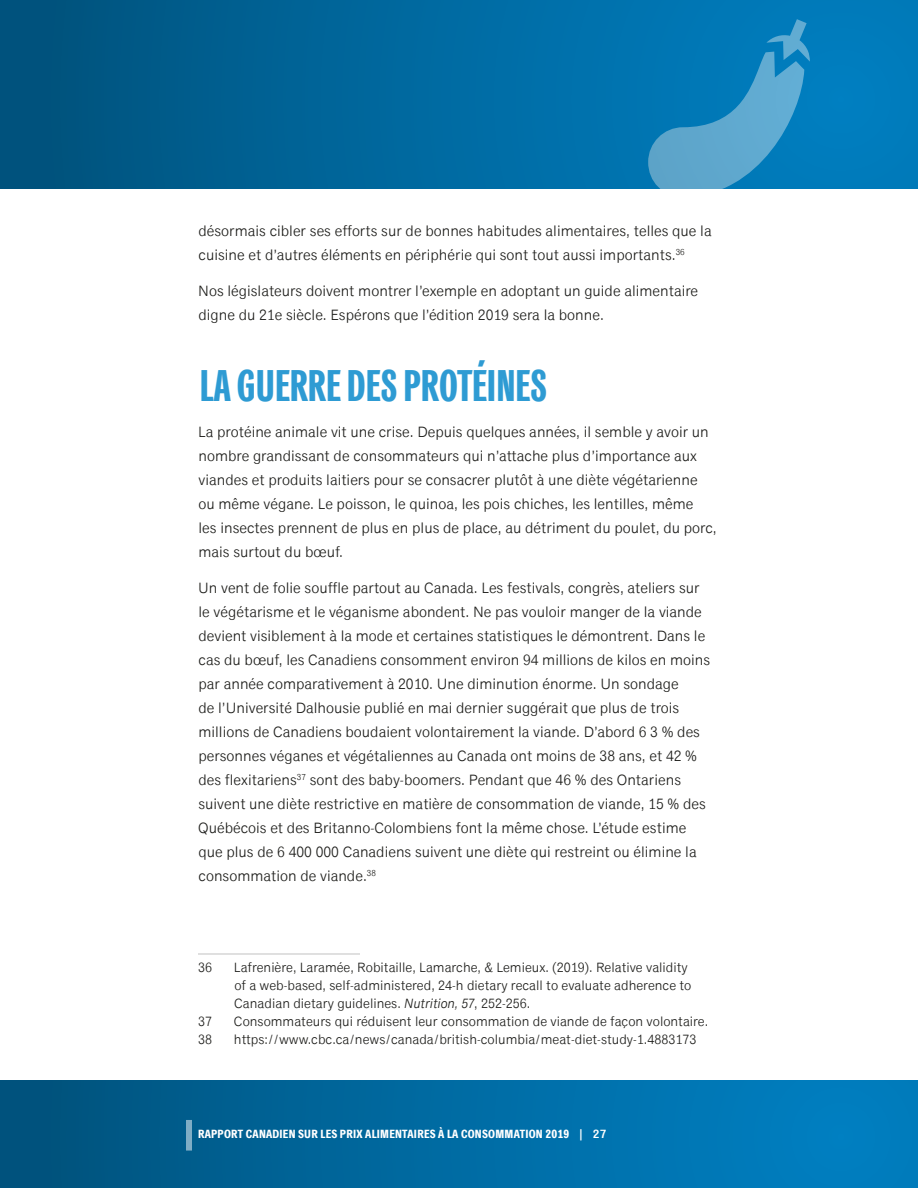
<style>
.page{position:relative;width:918px;height:1188px;background:#fff}
.page>*{position:absolute;margin:0;border:0;box-sizing:border-box;transform-origin:0 0}
._01_Title{font:45px "Classic Grotesque Pro Cm Bd";color:#2e9bd3}
._03_Body{font:15px/24px "Classic Grotesque Pro";color:#1d1d1a}
.Footnote_text{font:13.5px/18px "Classic Grotesque Pro";color:#1d1d1a}
.t1{font:700 condensed 12px "Classic Grotesque Pro";letter-spacing:.02em;color:#fff}
.s1{font-style:italic}
.s2{font-weight:600;font-stretch:normal}
</style>
<div class="page">
<hr style="left:198px;top:954px;width:162px;height:1px;background:#c1c1c1">
<div style="left:0;top:1080px;width:918px;height:108px;background:linear-gradient(to right,#00537d,#0082c6)"></div>
<svg style="left:0;top:0;width:918px;height:189px;background:#056da2"></svg>
<div style="left:186px;top:1120px;width:6px;height:31px;background:#7fadc5"></div>
<p class="_03_Body" style="left:198px;top:219px;width:515px">désormais cibler ses efforts sur de bonnes habitudes alimentaires, telles que la cuisine et d’autres éléments en périphérie qui sont tout aussi importants.<sup>36</sup></p>
<p class="_03_Body" style="left:198px;top:279px;width:501px">Nos législateurs doivent montrer l’exemple en adoptant un guide alimentaire digne du 21e siècle. Espérons que l’édition 2019 sera la bonne.</p>
<p class="_01_Title" style="left:200px;top:357px;width:349px">LA GUERRE DES PROTÉINES</p>
<p class="_03_Body" style="left:198px;top:420px;width:520px">La protéine animale vit une crise. Depuis quelques années, il semble y avoir un nombre grandissant de consommateurs qui n’attache plus d’importance aux viandes et produits laitiers pour se consacrer plutôt à une diète végétarienne ou même végane. Le poisson, le quinoa, les pois chiches, les lentilles, même<br>les insectes prennent de plus en plus de place, au détriment du poulet, du porc, mais surtout du bœuf.</p>
<p class="_03_Body" style="left:198px;top:576px;width:514px">Un vent de folie souffle partout au Canada. Les festivals, congrès, ateliers sur le végétarisme et le véganisme abondent. Ne pas vouloir manger de la viande devient visiblement à la mode et certaines statistiques le démontrent. Dans le cas du bœuf, les Canadiens consomment environ 94 millions de kilos en moins par année comparativement à 2010. Une diminution énorme. Un sondage<br>de l’Université Dalhousie publié en mai dernier suggérait que plus de trois millions de Canadiens boudaient volontairement la viande. D’abord 6 3 % des personnes véganes et végétaliennes au Canada ont moins de 38 ans, et 42 % des flexitariens<sup>37</sup> sont des baby-boomers. Pendant que 46 % des Ontariens suivent une diète restrictive en matière de consommation de viande, 15 % des Québécois et des Britanno-Colombiens font la même chose. L’étude estime que plus de 6 400 000 Canadiens suivent une diète qui restreint ou élimine la consommation de viande.<sup>38</sup></p>
<p class="Footnote_text" style="left:198px;top:959px;width:15px">36</p>
<p class="Footnote_text" style="left:234px;top:959px;width:459px">Lafrenière, Laramée, Robitaille, Lamarche, &amp; Lemieux. (2019). Relative validity of a web-based, self-administered, 24-h dietary recall to evaluate adherence to<br>Canadian dietary guidelines. <span class="s1">Nutrition, 57</span>, 252-256.</p>
<p class="Footnote_text" style="left:198px;top:1013px;width:15px">37</p>
<p class="Footnote_text" style="left:234px;top:1013px;width:476px">Consommateurs qui réduisent leur consommation de viande de façon volontaire.</p>
<p class="Footnote_text" style="left:198px;top:1031px;width:15px">38</p>
<p class="Footnote_text" style="left:234px;top:1031px;width:464px">https://www.cbc.ca/news/canada/british-columbia/meat-diet-study-1.4883173</p>
<p class="t1" style="left:198px;top:1126px;width:410px">RAPPORT CANADIEN SUR LES PRIX ALIMENTAIRES À LA CONSOMMATION 2019 <span class="s2">| 27</span></p>
</div>
